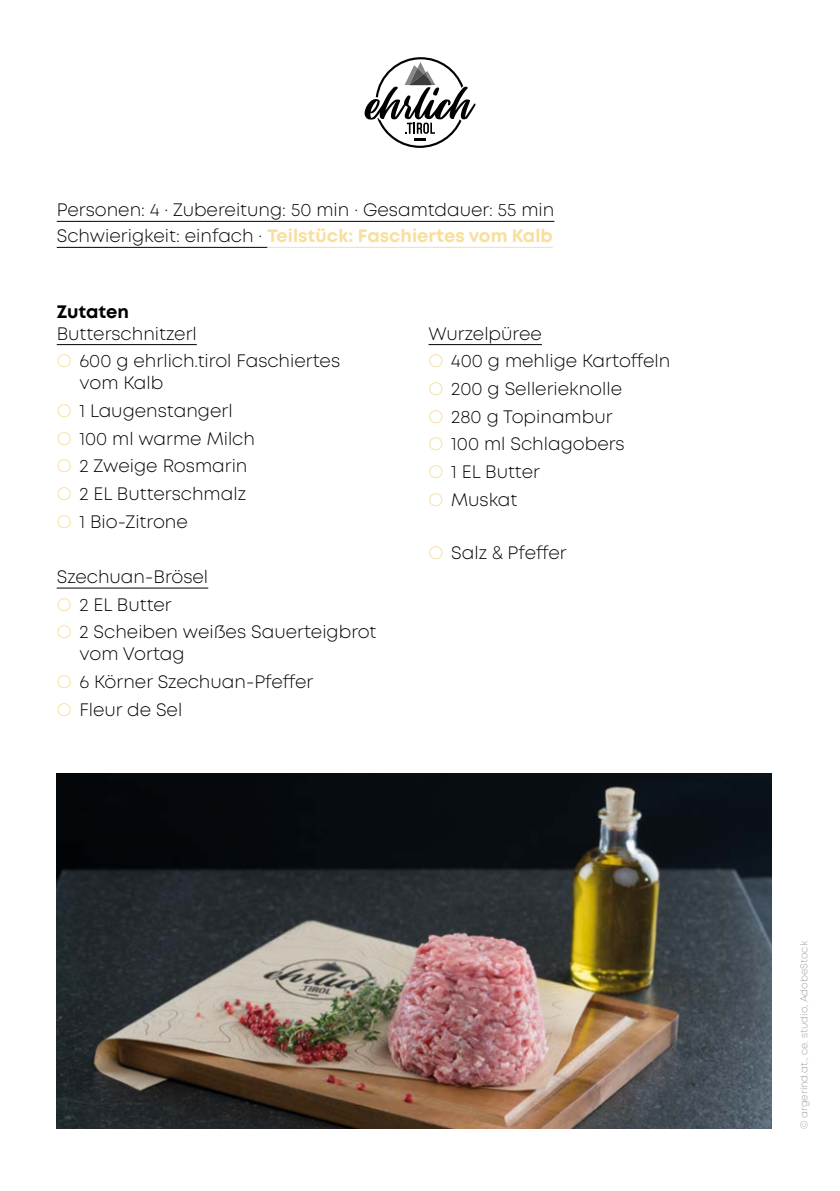
<style>
.page{position:relative;width:840px;height:1191px;background:#fff}
.page>*{position:absolute;margin:0;border:0;box-sizing:border-box;transform-origin:0 0}
.t1{font:300 18px/27.6px "Mont";color:#000}
.t2{font:700 18px "Mont";letter-spacing:-.005em;color:#000}
.t3{font:300 10px "Mont";color:#9d9d9c}
.s1{font-weight:700;color:#f8df9c}
.s2{color:#f8df9c}
</style>
<div class="page">
<hr style="left:57px;top:344px;width:140px;height:1px;background:#000">
<hr style="left:57px;top:588px;width:151px;height:1px;background:#000">
<hr style="left:428px;top:344px;width:113px;height:1px;background:#000">
<hr style="left:57px;top:221px;width:497px;height:1px;background:#000">
<hr style="left:57px;top:247px;width:210px;height:1px;background:#000">
<hr style="left:267px;top:247px;width:285px;height:1px;background:#f8df9c">
<img style="left:57px;top:773px;width:714px;height:355px">
<svg style="left:364px;top:57px;width:111px;height:91px"></svg>
<p class="t1" style="left:57px;top:197px;width:499px;line-height:26px">Personen: 4 · Zubereitung: 50 min · Gesamtdauer: 55 min<br>Schwierigkeit: einfach · <span class="s1">Teilstück: Faschiertes vom Kalb</span></p>
<p class="t2" style="left:57px;top:299px;width:74px">Zutaten</p>
<p class="t1" style="left:57px;top:320px;width:285px">Butterschnitzerl<br><span class="s2">О</span> 600 g ehrlich.tirol Faschiertes</p>
<p class="t1" style="left:57px;top:369px;width:200px;text-indent:23px">vom Kalb<br><span class="s2">О</span> 1 Laugenstangerl<br><span class="s2">О</span> 100 ml warme Milch<br><span class="s2">О</span> 2 Zweige Rosmarin<br><span class="s2">О</span> 2 EL Butterschmalz<br><span class="s2">О</span> 1 Bio-Zitrone</p>
<p class="t1" style="left:57px;top:563px;width:321px">Szechuan-Brösel<br><span class="s2">О</span> 2 EL Butter<br><span class="s2">О</span> 2 Scheiben weißes Sauerteigbrot</p>
<p class="t1" style="left:57px;top:640px;width:258px;text-indent:23px">vom Vortag<br><span class="s2">О</span> 6 Körner Szechuan-Pfeffer<br><span class="s2">О</span> Fleur de Sel</p>
<p class="t1" style="left:428px;top:320px;width:243px">Wurzelpüree<br><span class="s2">О</span> 400 g mehlige Kartoffeln<br><span class="s2">О</span> 200 g Sellerieknolle<br><span class="s2">О</span> 280 g Topinambur<br><span class="s2">О</span> 100 ml Schlagobers<br><span class="s2">О</span> 1 EL Butter<br><span class="s2">О</span> Muskat</p>
<p class="t1" style="left:428px;top:539px;width:140px"><span class="s2">О</span> Salz &amp; Pfeffer</p>
<p class="t3" style="left:797px;top:1129px;width:190px;rotate:-90deg">© argerind.at., ce. studio, AdobeStock</p>
</div>
